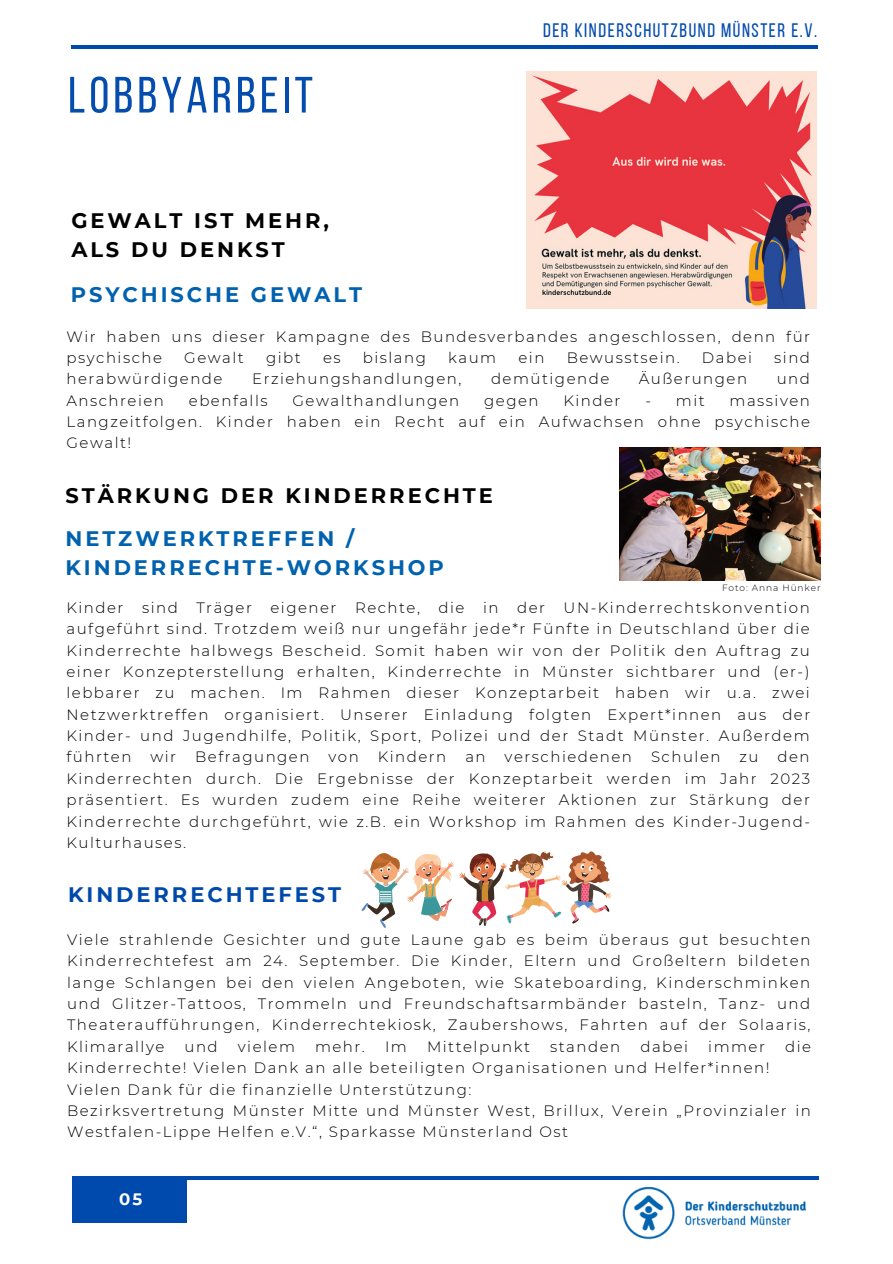
<style>
.page{position:relative;width:893px;height:1264px;background:#fff}
.page>*{position:absolute;margin:0;border:0;box-sizing:border-box;transform-origin:0 0}
.t1{font:51px "Bebas Neue";letter-spacing:.08em;color:#044cae}
.t2{font:700 21px "Montserrat";letter-spacing:.14em;color:#0062af}
.t3{font:700 21px "Montserrat";letter-spacing:.14em;color:#000}
.t4{font:700 21px "Montserrat";letter-spacing:.14em;color:#0049ac}
.t5{font:19.5px "Bebas Neue";letter-spacing:.08em;color:#044cae}
.t6{font:700 16.5px "Montserrat";color:#fff}
.t7{font:300 15px/21.3px "Montserrat";letter-spacing:.1em;color:#000;text-align:justify}
.t8{font:300 9px "Montserrat";letter-spacing:.1em;color:#000}
</style>
<div class="page">
<div style="left:72px;top:1176px;width:115px;height:46px;background:#004aad"></div>
<hr style="left:72px;top:1176px;width:747px;height:3px;background:#004aad">
<hr style="left:71px;top:45px;width:747px;height:4px;background:#004aad">
<img style="left:611px;top:1179px;width:208px;height:61px">
<img style="left:526px;top:71px;width:290px;height:237px">
<img style="left:620px;top:447px;width:200px;height:134px">
<svg style="left:361px;top:851px;width:250px;height:77px"></svg>
<p class="t1" style="left:68px;top:74px;width:246px">LOBBYARBEIT</p>
<p class="t3" style="left:71px;top:208px;width:259px">GEWALT IST MEHR,</p>
<p class="t3" style="left:71px;top:237px;width:215px">ALS DU DENKST</p>
<p class="t2" style="left:71px;top:282px;width:293px">PSYCHISCHE GEWALT</p>
<p class="t5" style="left:543px;top:23px;width:275px">DER KINDERSCHUTZBUND MÜNSTER E.V.</p>
<p class="t7" style="left:66px;top:325px;width:745px">Wir haben uns dieser Kampagne des Bundesverbandes angeschlossen, denn für psychische</p>
<p class="t7" style="left:184px;top:347px;width:61px">Gewalt</p>
<p class="t7" style="left:266px;top:347px;width:36px">gibt</p>
<p class="t7" style="left:323px;top:347px;width:19px">es</p>
<p class="t7" style="left:363px;top:347px;width:65px">bislang</p>
<p class="t7" style="left:448px;top:347px;width:50px">kaum</p>
<p class="t7" style="left:518px;top:347px;width:27px">ein</p>
<p class="t7" style="left:566px;top:347px;width:115px">Bewusstsein.</p>
<p class="t7" style="left:702px;top:347px;width:52px">Dabei</p>
<p class="t7" style="left:774px;top:347px;width:37px">sind</p>
<p class="t7" style="left:66px;top:368px;width:157px">herabwürdigende</p>
<p class="t7" style="left:252px;top:368px;width:211px">Erziehungshandlungen,</p>
<p class="t7" style="left:491px;top:368px;width:120px">demütigende</p>
<p class="t7" style="left:639px;top:368px;width:110px">Äußerungen</p>
<p class="t7" style="left:776px;top:368px;width:35px">und</p>
<p class="t7" style="left:66px;top:390px;width:99px">Anschreien</p>
<p class="t7" style="left:189px;top:390px;width:80px">ebenfalls</p>
<p class="t7" style="left:292px;top:390px;width:168px">Gewalthandlungen</p>
<p class="t7" style="left:484px;top:390px;width:56px">gegen</p>
<p class="t7" style="left:563px;top:390px;width:58px">Kinder</p>
<p class="t7" style="left:645px;top:390px;width:61px">- mit</p>
<p class="t7" style="left:66px;top:390px;width:745px;text-indent:663px">massiven Langzeitfolgen. Kinder haben ein Recht auf ein Aufwachsen ohne psychische Gewalt!</p>
<p class="t3" style="left:65px;top:482px;width:429px">STÄRKUNG DER KINDERRECHTE</p>
<p class="t2" style="left:65px;top:525px;width:290px">NETZWERKTREFFEN /</p>
<p class="t2" style="left:65px;top:554px;width:380px">KINDERRECHTE-WORKSHOP</p>
<p class="t8" style="left:722px;top:582px;width:100px">Foto: Anna Hünker</p>
<p class="t7" style="left:66px;top:597px;width:745px">Kinder sind Träger eigener Rechte, die in der UN-Kinderrechtskonvention aufgeführt sind. Trotzdem weiß nur ungefähr jede*r Fünfte in Deutschland über die Kinderrechte halbwegs Bescheid. Somit haben wir von der Politik den Auftrag zu einer Konzepterstellung erhalten, Kinderrechte in Münster sichtbarer und (er-) lebbarer zu machen. Im Rahmen dieser Konzeptarbeit haben wir u.a. zwei Netzwerktreffen organisiert. Unserer Einladung folgten Expert*innen aus der Kinder- und Jugendhilfe, Politik, Sport, Polizei und der Stadt Münster. Außerdem führten</p>
<p class="t7" style="left:150px;top:746px;width:27px">wir</p>
<p class="t7" style="left:195px;top:746px;width:116px">Befragungen</p>
<p class="t7" style="left:328px;top:746px;width:32px">von</p>
<p class="t7" style="left:378px;top:746px;width:70px">Kindern</p>
<p class="t7" style="left:465px;top:746px;width:22px">an</p>
<p class="t7" style="left:504px;top:746px;width:129px">verschiedenen</p>
<p class="t7" style="left:651px;top:746px;width:71px">Schulen</p>
<p class="t7" style="left:739px;top:746px;width:21px">zu</p>
<p class="t7" style="left:66px;top:746px;width:745px;text-indent:711px">den Kinderrechten durch. Die Ergebnisse der Konzeptarbeit werden im Jahr 2023 präsentiert. Es wurden zudem eine Reihe weiterer Aktionen zur Stärkung der Kinderrechte durchgeführt, wie z.B. ein Workshop im Rahmen des Kinder-Jugend-Kulturhauses.</p>
<p class="t4" style="left:68px;top:881px;width:274px">KINDERRECHTEFEST</p>
<p class="t7" style="left:67px;top:928px;width:745px">Viele strahlende Gesichter und gute Laune gab es beim überaus gut besuchten Kinderrechtefest am 24. September. Die Kinder, Eltern und Großeltern bildeten lange Schlangen bei den vielen Angeboten, wie Skateboarding, Kinderschminken und Glitzer-Tattoos, Trommeln und Freundschaftsarmbänder basteln, Tanz- und Theateraufführungen, Kinderrechtekiosk, Zaubershows, Fahrten auf der Solaaris, Klimarallye</p>
<p class="t7" style="left:184px;top:1035px;width:35px">und</p>
<p class="t7" style="left:238px;top:1035px;width:59px">vielem</p>
<p class="t7" style="left:315px;top:1035px;width:51px">mehr.</p>
<p class="t7" style="left:385px;top:1035px;width:23px">Im</p>
<p class="t7" style="left:427px;top:1035px;width:104px">Mittelpunkt</p>
<p class="t7" style="left:550px;top:1035px;width:72px">standen</p>
<p class="t7" style="left:640px;top:1035px;width:49px">dabei</p>
<p class="t7" style="left:708px;top:1035px;width:58px">immer</p>
<p class="t7" style="left:785px;top:1035px;width:27px">die</p>
<p class="t7" style="left:67px;top:1057px;width:704px">Kinderrechte! Vielen Dank an alle beteiligten Organisationen und Helfer*innen!</p>
<p class="t7" style="left:67px;top:1078px;width:406px">Vielen Dank für die finanzielle Unterstützung:</p>
<p class="t7" style="left:67px;top:1099px;width:745px">Bezirksvertretung Münster Mitte und Münster West, Brillux, Verein „Provinzialer in<br>Westfalen-Lippe Helfen e.V.“, Sparkasse Münsterland Ost</p>
<p class="t6" style="left:119px;top:1189px;width:25px">05</p>
</div>
